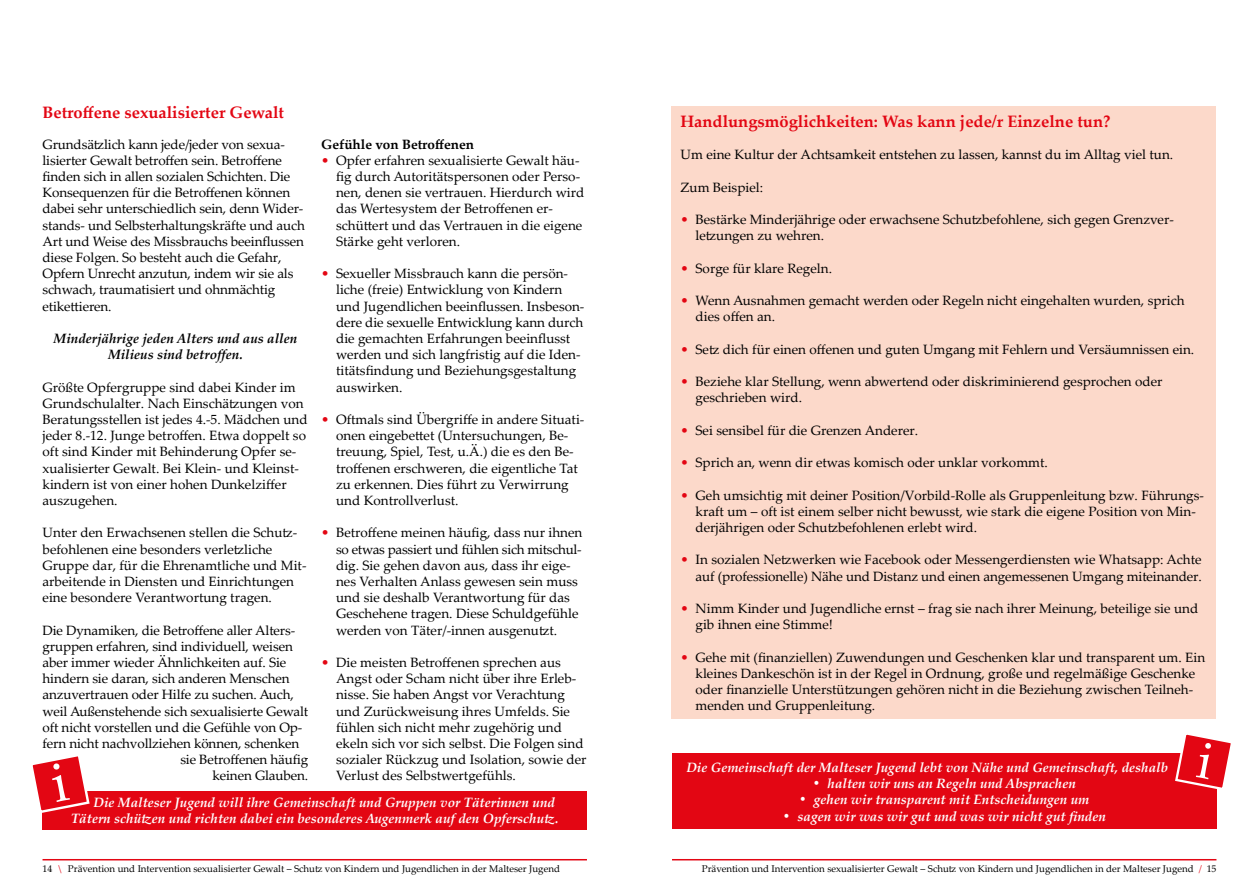
<style>
.page{position:relative;width:1259px;height:893px;background:#fff}
.page>*{position:absolute;margin:0;border:0;box-sizing:border-box;transform-origin:0 0}
.t1{font:700 16.5px "Palatino Linotype";color:#e30613}
.t2{font:13.5px/16.2px "Palatino Linotype";color:#000}
.t3{font:italic 700 13.5px/16.2px "Palatino Linotype";color:#fff;text-align:right}
.t4{font:italic 700 13.5px/16.2px "Palatino Linotype";color:#000;text-align:center}
.t5{font:700 13.5px "Palatino Linotype";color:#000}
.t6{font:9.75px "Palatino Linotype";color:#000}
.s1{color:#e30613}
</style>
<div class="page">
<hr style="left:672px;top:859px;width:544px;height:1px;background:#e30613">
<hr style="left:43px;top:859px;width:544px;height:1px;background:#e30613">
<div style="left:671px;top:106px;width:544px;height:613px;background:#fcd9ca"></div>
<div style="left:43px;top:791px;width:544px;height:38px;background:#e30613"></div>
<svg style="left:32px;top:756px;width:58px;height:59px"></svg>
<div style="left:672px;top:753px;width:544px;height:76px;background:#e30613"></div>
<svg style="left:1175px;top:734px;width:56px;height:58px"></svg>
<p class="t1" style="left:43px;top:101px;width:243px">Betroffene sexualisierter Gewalt</p>
<p class="t2" style="left:43px;top:135px;width:264px">Grundsätzlich kann jede/jeder von sexua&shy;lisierter Gewalt betroffen sein. Betroffene finden sich in allen sozialen Schichten. Die Konsequenzen für die Betroffenen können dabei sehr unterschiedlich sein, denn Wider&shy;stands- und Selbsterhaltungskräfte und auch Art und Weise des Missbrauchs beeinflussen diese Folgen. So besteht auch die Gefahr, Opfern Unrecht anzutun, indem wir sie als schwach, traumatisiert und ohnmächtig etikettieren.</p>
<p class="t4" style="left:54px;top:330px;width:245px">Minderjährige jeden Alters und aus allen<br>Milieus sind betroffen.</p>
<p class="t2" style="left:43px;top:378px;width:267px">Größte Opfergruppe sind dabei Kinder im Grundschulalter. Nach Einschätzungen von Beratungsstellen ist jedes 4.-5. Mädchen und jeder 8.-12. Junge betroffen. Etwa doppelt so oft sind Kinder mit Behinderung Opfer se&shy;xualisierter Gewalt. Bei Klein- und Kleinst&shy;kindern ist von einer hohen Dunkelziffer auszugehen.</p>
<p class="t2" style="left:43px;top:524px;width:265px">Unter den Erwachsenen stellen die Schutz&shy;befohlenen eine besonders verletzliche Gruppe dar, für die Ehrenamtliche und Mit&shy;arbeitende in Diensten und Einrichtungen eine besondere Verantwortung tragen.</p>
<p class="t2" style="left:43px;top:621px;width:254px">Die Dynamiken, die Betroffene aller Alters-</p>
<p class="t2" style="left:43px;top:638px;width:252px">gruppen erfahren, sind individuell, weisen</p>
<p class="t2" style="left:43px;top:654px;width:245px">aber immer wieder Ähnlichkeiten auf. Sie</p>
<p class="t2" style="left:43px;top:670px;width:249px">hindern sie daran, sich anderen Menschen</p>
<p class="t2" style="left:43px;top:686px;width:253px">anzuvertrauen oder Hilfe zu suchen. Auch,</p>
<p class="t2" style="left:43px;top:702px;width:267px">weil Außenstehende sich sexualisierte Gewalt</p>
<p class="t2" style="left:43px;top:719px;width:261px">oft nicht vorstellen und die Gefühle von Op-</p>
<p class="t2" style="left:43px;top:735px;width:258px">fern nicht nachvollziehen können, schenken</p>
<p class="t2" style="left:180px;top:751px;width:129px">sie Betroffenen häufig</p>
<p class="t2" style="left:212px;top:767px;width:97px">keinen Glauben.</p>
<p class="t5" style="left:321px;top:134px;width:155px">Gefühle von Betroffenen</p>
<p class="t2" style="left:336px;top:152px;width:250px;text-indent:-15px"><span class="s1">•</span> Opfer erfahren sexualisierte Gewalt häu&shy;fig durch Autoritätspersonen oder Perso&shy;nen, denen sie vertrauen. Hierdurch wird das Wertesystem der Betroffenen er&shy;schüttert und das Vertrauen in die eigene Stärke geht verloren.</p>
<p class="t2" style="left:336px;top:265px;width:250px;text-indent:-15px"><span class="s1">•</span> Sexueller Missbrauch kann die persön&shy;liche (freie) Entwicklung von Kindern und Jugendlichen beeinflussen. Insbeson&shy;dere die sexuelle Entwicklung kann durch die gemachten Erfahrungen beeinflusst werden und sich langfristig auf die Iden&shy;titätsfindung und Beziehungsgestaltung auswirken.</p>
<p class="t2" style="left:336px;top:411px;width:250px;text-indent:-15px"><span class="s1">•</span> Oftmals sind Übergriffe in andere Situati&shy;onen eingebettet (Untersuchungen, Be&shy;treuung, Spiel, Test, u.Ä.) die es den Be&shy;troffenen erschweren, die eigentliche Tat zu erkennen. Dies führt zu Verwirrung und Kontrollverlust.</p>
<p class="t2" style="left:336px;top:524px;width:248px;text-indent:-15px"><span class="s1">•</span> Betroffene meinen häufig, dass nur ihnen so etwas passiert und fühlen sich mitschul&shy;dig. Sie gehen davon aus, dass ihr eige&shy;nes Verhalten Anlass gewesen sein muss und sie deshalb Verantwortung für das Geschehene tragen. Diese Schuldgefühle werden von Täter/-innen ausgenutzt.</p>
<p class="t2" style="left:336px;top:654px;width:252px;text-indent:-15px"><span class="s1">•</span> Die meisten Betroffenen sprechen aus Angst oder Scham nicht über ihre Erleb&shy;nisse. Sie haben Angst vor Verachtung und Zurückweisung ihres Umfelds. Sie fühlen sich nicht mehr zugehörig und ekeln sich vor sich selbst. Die Folgen sind sozialer Rückzug und Isolation, sowie der Verlust des Selbstwertgefühls.</p>
<p class="t3" style="left:71px;top:794px;width:489px">Die Malteser Jugend will ihre Gemeinschaft und Gruppen vor Täterinnen und<br>Tätern schützen und richten dabei ein besonderes Augenmerk auf den Opferschutz.</p>
<p class="t1" style="left:680px;top:110px;width:431px">Handlungsmöglichkeiten: Was kann jede/r Einzelne tun?</p>
<p class="t2" style="left:680px;top:146px;width:494px">Um eine Kultur der Achtsamkeit entstehen zu lassen, kannst du im Alltag viel tun.</p>
<p class="t2" style="left:680px;top:178px;width:84px">Zum Beispiel:</p>
<p class="t2" style="left:695px;top:211px;width:480px;text-indent:-15px"><span class="s1">•</span> Bestärke Minderjährige oder erwachsene Schutzbefohlene, sich gegen Grenzver&shy;letzungen zu wehren.</p>
<p class="t2" style="left:680px;top:259px;width:153px"><span class="s1">•</span> Sorge für klare Regeln.</p>
<p class="t2" style="left:695px;top:292px;width:490px;text-indent:-15px"><span class="s1">•</span> Wenn Ausnahmen gemacht werden oder Regeln nicht eingehalten wurden, sprich dies offen an.</p>
<p class="t2" style="left:680px;top:340px;width:515px"><span class="s1">•</span> Setz dich für einen offenen und guten Umgang mit Fehlern und Versäumnissen ein.</p>
<p class="t2" style="left:695px;top:373px;width:468px;text-indent:-15px"><span class="s1">•</span> Beziehe klar Stellung, wenn abwertend oder diskriminierend gesprochen oder geschrieben wird.</p>
<p class="t2" style="left:680px;top:421px;width:239px"><span class="s1">•</span> Sei sensibel für die Grenzen Anderer.</p>
<p class="t2" style="left:680px;top:454px;width:369px"><span class="s1">•</span> Sprich an, wenn dir etwas komisch oder unklar vorkommt.</p>
<p class="t2" style="left:695px;top:486px;width:510px;text-indent:-15px"><span class="s1">•</span> Geh umsichtig mit deiner Position/Vorbild-Rolle als Gruppenleitung bzw. Führungs&shy;kraft um – oft ist einem selber nicht bewusst, wie stark die eigene Position von Min&shy;derjährigen oder Schutzbefohlenen erlebt wird.</p>
<p class="t2" style="left:680px;top:551px;width:523px;text-align:right"><span class="s1">•</span> In sozialen Netzwerken wie Facebook oder Messengerdiensten wie Whatsapp: Achte auf (professionelle) Nähe und Distanz und einen angemessenen Umgang miteinander.</p>
<p class="t2" style="left:695px;top:600px;width:504px;text-indent:-15px"><span class="s1">•</span> Nimm Kinder und Jugendliche ernst – frag sie nach ihrer Meinung, beteilige sie und gib ihnen eine Stimme!</p>
<p class="t2" style="left:695px;top:648px;width:511px;text-indent:-15px"><span class="s1">•</span> Gehe mit (finanziellen) Zuwendungen und Geschenken klar und transparent um. Ein kleines Dankeschön ist in der Regel in Ordnung, große und regelmäßige Geschenke oder finanzielle Unterstützungen gehören nicht in die Beziehung zwischen Teilneh&shy;menden und Gruppenleitung.</p>
<p class="t3" style="left:686px;top:759px;width:483px">Die Gemeinschaft der Malteser Jugend lebt von Nähe und Gemeinschaft, deshalb</p>
<p class="t3" style="left:812px;top:775px;width:265px">• halten wir uns an Regeln und Absprachen</p>
<p class="t3" style="left:799px;top:791px;width:292px">• gehen wir transparent mit Entscheidungen um</p>
<p class="t3" style="left:782px;top:807px;width:325px">• sagen wir was wir gut und was wir nicht gut finden</p>
<p class="t6" style="left:43px;top:861px;width:519px">14 <span class="s1">\</span> Prävention und Intervention sexualisierter Gewalt – Schutz von Kindern und Jugendlichen in der Malteser Jugend</p>
<p class="t6" style="left:702px;top:861px;width:516px">Prävention und Intervention sexualisierter Gewalt – Schutz von Kindern und Jugendlichen in der Malteser Jugend <span class="s1">/</span> 15</p>
</div>
